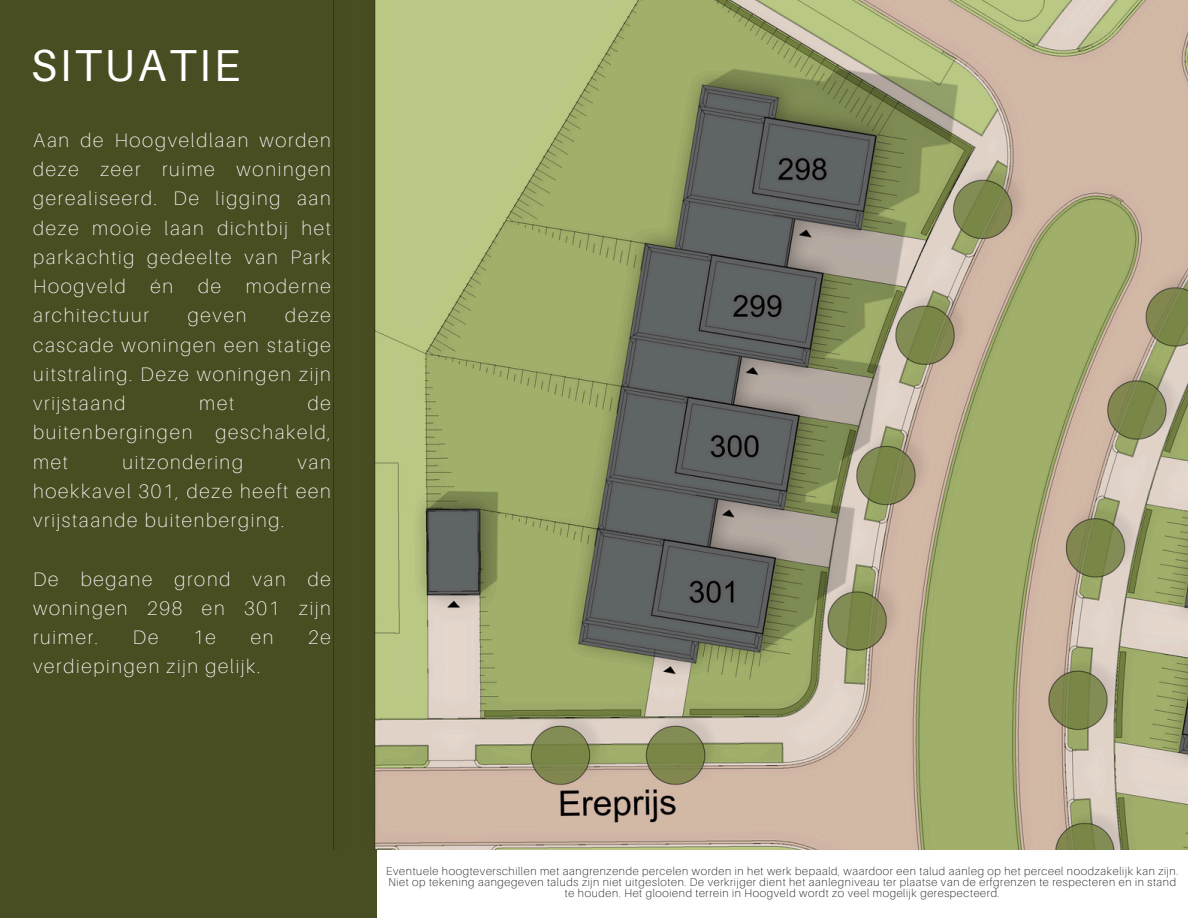
<style>
.page{position:relative;width:1188px;height:918px;background:#fff}
.page>*{position:absolute;margin:0;border:0;box-sizing:border-box;transform-origin:0 0}
.t1{font:44.85px "Aileron";letter-spacing:.06em;color:#fff}
.t2{font:100 19.5px/29.2px "Aileron";letter-spacing:.09em;color:#fff;text-align:justify}
.t3{font:100 11.25px "Aileron";letter-spacing:.06em;color:#000}
</style>
<div class="page">
<div style="left:0;top:0;width:377px;height:918px;background:#484d22"></div>
<img style="left:374px;top:0;width:814px;height:849px">
<h1 class="t1" style="left:31px;top:37px;width:211px">SITUATIE</h1>
<h2 class="t2" style="left:33px;top:125px;width:299px">Aan de Hoogveldlaan worden deze zeer ruime woningen gerealiseerd. De ligging aan deze mooie laan dichtbij het parkachtig gedeelte van Park Hoogveld</h2>
<h2 class="t2" style="left:151px;top:271px;width:24px">én</h2>
<h2 class="t2" style="left:198px;top:271px;width:25px">de</h2>
<h2 class="t2" style="left:246px;top:271px;width:87px">moderne</h2>
<h2 class="t2" style="left:33px;top:301px;width:117px">architectuur</h2>
<h2 class="t2" style="left:188px;top:301px;width:60px">geven</h2>
<h2 class="t2" style="left:33px;top:301px;width:299px;text-indent:252px">deze cascade woningen een statige uitstraling. Deze woningen zijn vrijstaand</h2>
<h2 class="t2" style="left:33px;top:388px;width:299px;text-indent:275px">de buitenbergingen geschakeld, met</h2>
<h2 class="t2" style="left:199px;top:388px;width:36px">met</h2>
<h2 class="t2" style="left:122px;top:447px;width:122px">uitzondering</h2>
<h2 class="t2" style="left:33px;top:447px;width:299px;text-indent:264px">van hoekkavel 301, deze heeft een vrijstaande buitenberging.</h2>
<h2 class="t2" style="left:33px;top:564px;width:299px">De begane grond van de woningen 298 en 301 zijn ruimer.</h2>
<h2 class="t2" style="left:133px;top:622px;width:27px">De</h2>
<h2 class="t2" style="left:193px;top:622px;width:24px">1e</h2>
<h2 class="t2" style="left:251px;top:622px;width:24px">en</h2>
<h2 class="t2" style="left:308px;top:622px;width:24px">2e</h2>
<h2 class="t2" style="left:33px;top:652px;width:229px">verdiepingen zijn gelijk.</h2>
<p class="t3" style="left:386px;top:864px;width:794px">Eventuele hoogteverschillen met aangrenzende percelen worden in het werk bepaald, waardoor een talud aanleg op het perceel noodzakelijk kan zijn.</p>
<p class="t3" style="left:388px;top:875px;width:789px">Niet op tekening aangegeven taluds zijn niet uitgesloten. De verkrijger dient het aanlegniveau ter plaatse van de erfgrenzen te respecteren en in stand</p>
<p class="t3" style="left:565px;top:886px;width:436px">te houden. Het glooiend terrein in Hoogveld wordt zo veel mogelijk gerespecteerd.</p>
</div>
